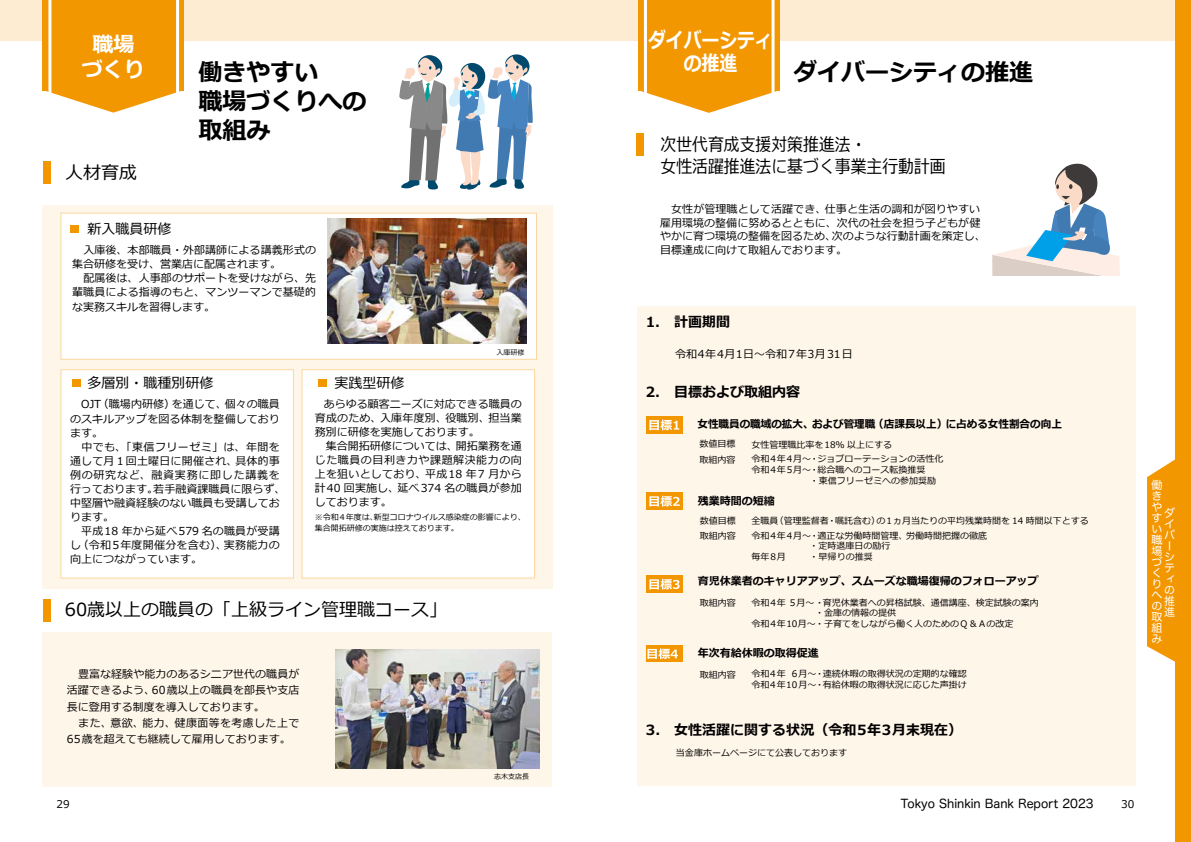
<style>
.page{position:relative;width:1191px;height:842px;background:#fff}
.page>*{position:absolute;margin:0;border:0;box-sizing:border-box;transform-origin:0 0}
.t1{font:700 24px/29.1px "Meiryo";color:#000}
.t2{font:700 21px/22.7px "Meiryo";color:#fff;text-align:center;scale:.85 1}
.t3{font:700 21px/25.2px "Meiryo";color:#fff;text-align:center}
.t4{font:18px/21.3px "Meiryo";color:#000;scale:.88 1}
.t5{font:18px "Meiryo";color:#000}
.t6{font:700 14px "Meiryo";color:#000}
.t7{font:14px "Meiryo";color:#000}
.t8{font:12px "Hira Maru Pro N W4";color:#000}
.t9{font:11px/14px "Meiryo";letter-spacing:.005em;color:#000}
.t10{font:700 11px "Meiryo";color:#000}
.t11{font:700 11px "Meiryo";color:#000;scale:.96 1}
.t12{font:11px/11px "Hira Maru Pro N W4";color:#fff}
.t13{font:10.6px "Meiryo";color:#000}
.t14{font:9px/14.5px "Meiryo";color:#000}
.t15{font:8px/11.3px "Meiryo";color:#000}
.t16{font:7px "Meiryo";color:#000}
</style>
<div class="page">
<svg style="left:399px;top:54px;width:134px;height:136px"></svg>
<div style="left:0;top:0;width:1191px;height:41px;background:#feecd2"></div>
<svg style="left:43px;top:0;width:141px;height:113px;background:#f4a523"></svg>
<div style="left:43px;top:161px;width:7px;height:23px;background:#f39700"></div>
<div style="left:44px;top:599px;width:7px;height:22px;background:#f39700"></div>
<div style="left:42px;top:206px;width:510px;height:383px;background:#fff6ea"></div>
<div style="left:60px;top:213px;width:477px;height:147px;background:#fff;border:1px solid #fbd7a1"></div>
<div style="left:71px;top:225px;width:8px;height:8px;background:#f39700"></div>
<img style="left:328px;top:218px;width:198px;height:125px">
<div style="left:60px;top:369px;width:234px;height:209px;background:#fff;border:1px solid #fbd7a1"></div>
<div style="left:301px;top:369px;width:234px;height:209px;background:#fff;border:1px solid #fbd7a1"></div>
<div style="left:73px;top:379px;width:8px;height:8px;background:#f39700"></div>
<div style="left:319px;top:379px;width:8px;height:8px;background:#f39700"></div>
<div style="left:42px;top:632px;width:510px;height:154px;background:#fff6ea"></div>
<div style="left:1175px;top:0;width:16px;height:842px;background:#f39700"></div>
<svg style="left:1147px;top:459px;width:28px;height:203px;background:#f4a016"></svg>
<div style="left:637px;top:134px;width:7px;height:22px;background:#f39700"></div>
<div style="left:637px;top:306px;width:498px;height:480px;background:#fff6ea"></div>
<div style="left:646px;top:417px;width:36px;height:17px;background:#f39700"></div>
<svg style="left:649px;top:420px;width:30px;height:10px"></svg>
<div style="left:646px;top:493px;width:36px;height:17px;background:#f39700"></div>
<svg style="left:649px;top:496px;width:31px;height:10px"></svg>
<div style="left:646px;top:576px;width:36px;height:17px;background:#f39700"></div>
<svg style="left:649px;top:579px;width:30px;height:10px"></svg>
<div style="left:646px;top:645px;width:36px;height:17px;background:#f39700"></div>
<svg style="left:647px;top:648px;width:31px;height:11px"></svg>
<svg style="left:638px;top:0;width:142px;height:113px;background:#f4a524"></svg>
<img style="left:335px;top:649px;width:204px;height:119px">
<svg style="left:992px;top:163px;width:128px;height:113px"></svg>
<h2 class="t3" style="left:82px;top:32px;width:65px">職場づくり</h2>
<h3 class="t5" style="left:65px;top:160px;width:73px">人材育成</h3>
<p class="t7" style="left:88px;top:219px;width:85px">新入職員研修</p>
<h1 class="t1" style="left:198px;top:59px;width:169px">働きやすい<br>職場づくりへの取組み</h1>
<p class="t9" style="left:72px;top:243px;width:245px">　入庫後、本部職員・外部講師による講義形式の集合研修を受け、営業店に配属されます。<br>　配属後は、人事部のサポートを受けながら、先輩職員による指導のもと、マンツーマンで基礎的な実務スキルを習得します。</p>
<p class="t7" style="left:88px;top:373px;width:127px">多層別・職種別研修</p>
<p class="t7" style="left:334px;top:373px;width:71px">実践型研修</p>
<p class="t16" style="left:496px;top:347px;width:30px">入庫研修</p>
<p class="t9" style="left:70px;top:398px;width:217px">　OJT（職場内研修）を通じて、個々の職員のスキルアップを図る体制を整備しております。<br>　中でも、「東信フリーゼミ」は、年間を通して月１回土曜日に開催され、具体的事例の研究など、融資実務に即した講義を行っております。若手融資課職員に限らず、中堅層や融資経験のない職員も受講しております。<br>　平成18 年から延べ579 名の職員が受講し（令和5年度開催分を含む）、実務能力の向上につながっています。</p>
<p class="t9" style="left:315px;top:398px;width:208px;text-indent:9px">あらゆる顧客ニーズに対応できる職員の育成のため、入庫年度別、役職別、担当業務別に研修を実施しております。<br>　集合開拓研修については、開拓業務を通じた職員の目利き力や課題解決能力の向上を狙いとしており、平成18 年7 月から計40 回実施し、延べ374 名の職員が参加しております。</p>
<p class="t15" style="left:315px;top:512px;width:212px">※令和 4年度は、新型コロナウイルス感染症の影響により、集合開拓研修の実施は控えております。</p>
<h3 class="t5" style="left:65px;top:597px;width:384px">60歳以上の職員の「上級ライン管理職コース」</h3>
<p class="t9" style="left:67px;top:666px;width:234px;line-height:16.3px">　豊富な経験や能力のあるシニア世代の職員が活躍できるよう、60歳以上の職員を部長や支店長に登用する制度を導入しております。<br>　また、意欲、能力、健康面等を考慮した上で<br>65歳を超えても継続して雇用しております。</p>
<p class="t16" style="left:494px;top:771px;width:36px">志木支店長</p>
<h2 class="t2" style="left:648px;top:30px;width:149px">ダイバーシティの推進</h2>
<h1 class="t1" style="left:793px;top:59px;width:241px">ダイバーシティの推進</h1>
<h3 class="t4" style="left:660px;top:135px;width:325px">次世代育成支援対策推進法・<br>女性活躍推進法に基づく事業主行動計画</h3>
<p class="t9" style="left:660px;top:203px;width:327px;line-height:13.5px">　女性が管理職として活躍でき、仕事と生活の調和が図りやすい雇用環境の整備に努めるとともに、次代の社会を担う子どもが健やかに育つ環境の整備を図るため、次のような行動計画を策定し、目標達成に向けて取組んでおります。</p>
<p class="t6" style="left:646px;top:312px;width:86px">1.　計画期間</p>
<p class="t9" style="left:675px;top:348px;width:201px">令和4年４月１日～令和7年３月31日　　</p>
<p class="t6" style="left:645px;top:383px;width:156px">2.　目標および取組内容</p>
<p class="t11" style="left:697px;top:417px;width:381px">女性職員の職域の拡大、および管理職（店課長以上）に占める女性割合の向上</p>
<p class="t14" style="left:699px;top:437px;width:37px;line-height:15px">数値目標取組内容</p>
<p class="t14" style="left:751px;top:438px;width:194px">女性管理職比率を18% 以上にする<br>令和4年4月～・ジョブローテーションの活性化</p>
<p class="t14" style="left:810px;top:465px;width:127px;line-height:10.6px;text-indent:-58px">令和4年5月～・総合職へのコース転換推奨・東信フリーゼミへの参加奨励</p>
<p class="t10" style="left:698px;top:493px;width:78px">残業時間の短縮</p>
<p class="t14" style="left:700px;top:514px;width:37px">数値目標取組内容</p>
<p class="t14" style="left:751px;top:514px;width:339px">全職員（管理監督者・嘱託含む）の1ヵ月当たりの平均残業時間を 14 時間以下とする令和4年4月～・適正な労働時間管理、労働時間把握の徹底</p>
<p class="t14" style="left:751px;top:541px;width:141px;line-height:10.6px;text-indent:58px">・定時退庫日の励行毎年8月　　 ・早帰りの推奨</p>
<p class="t14" style="left:751px;top:595px;width:289px">令和4年 5月～・育児休業者への昇格試験、通信講座、検定試験の案内</p>
<p class="t14" style="left:815px;top:606px;width:82px">・金庫の情報の提供</p>
<p class="t14" style="left:751px;top:617px;width:263px">令和4年10月～・子育てをしながら働く人のための Q＆ Aの改定</p>
<p class="t10" style="left:697px;top:574px;width:342px">育児休業者のキャリアアップ、スムーズな職場復帰のフォローアップ</p>
<p class="t14" style="left:700px;top:596px;width:37px">取組内容</p>
<p class="t10" style="left:697px;top:645px;width:122px">年次有給休暇の取得促進</p>
<p class="t14" style="left:700px;top:668px;width:37px">取組内容</p>
<p class="t14" style="left:751px;top:669px;width:217px;line-height:10.6px">令和4年 6月～・連続休暇の取得状況の定期的な確認令和4年10月～・有給休暇の取得状況に応じた声掛け</p>
<p class="t6" style="left:646px;top:720px;width:318px">3.　女性活躍に関する状況（令和5年3月末現在）</p>
<p class="t14" style="left:676px;top:746px;width:172px">当金庫ホームページにて公表しております</p>
<p class="t13" style="left:57px;top:797px;width:15px">29</p>
<p class="t8" style="left:900px;top:793px;width:195px">Tokyo Shinkin Bank Report 2023</p>
<p class="t12" style="left:1151px;top:479px;width:12px">働きやすい職場づくりへの取組み</p>
<p class="t12" style="left:1164px;top:506px;width:12px">ダイバーシティの推進</p>
<p class="t13" style="left:1121px;top:797px;width:15px">30</p>
</div>
